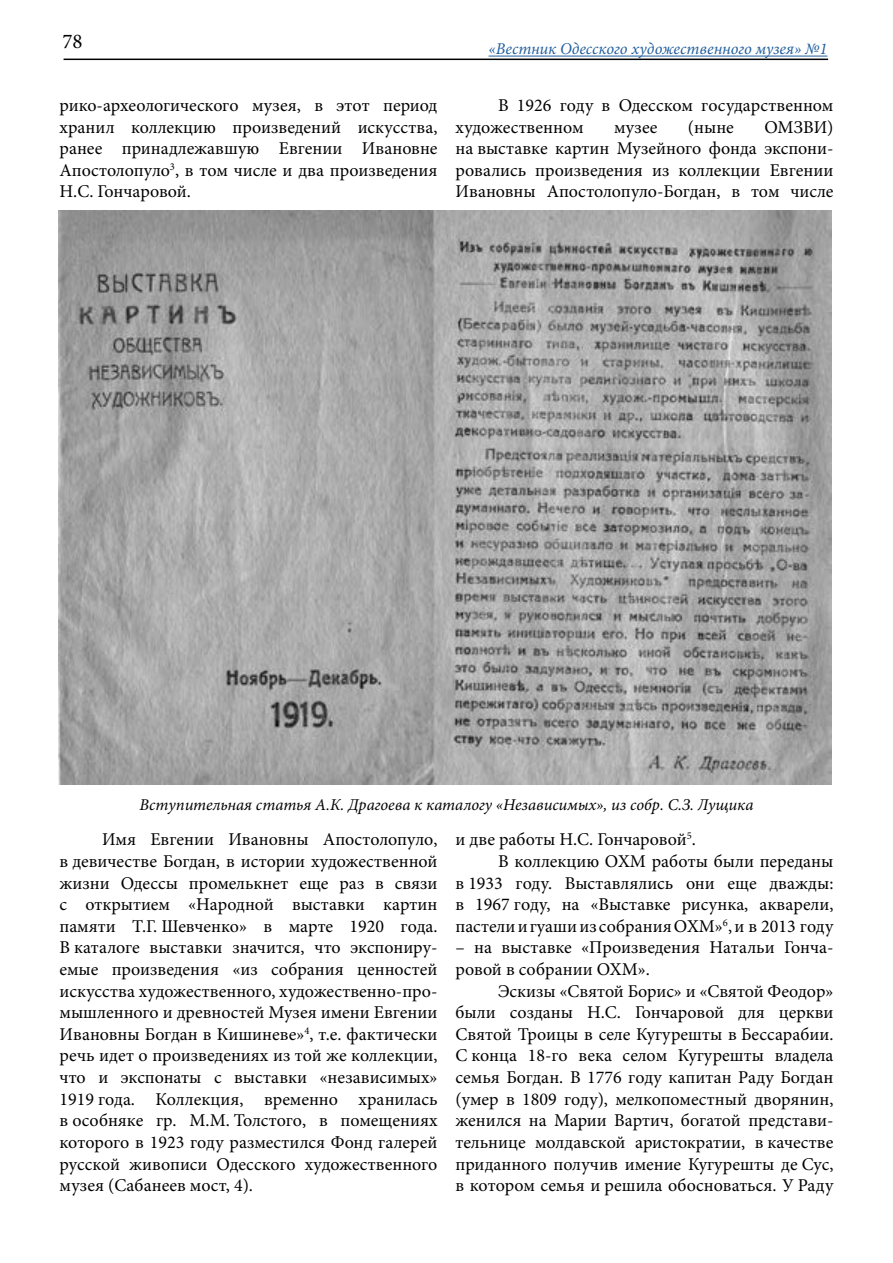
<style>
.page{position:relative;width:893px;height:1263px;background:#fff}
.page>*{position:absolute;margin:0;border:0;box-sizing:border-box;transform-origin:0 0}
.t1{font:21px "Minion Pro";color:#000}
.t2{font:18px/21.6px "Minion Pro";color:#000;text-align:justify}
.t3{font:italic 16.5px "Minion Pro";color:#000}
.t4{font:italic 16.5px "Minion Pro";color:#215e9e}
</style>
<div class="page">
<hr style="left:64px;top:59px;width:764px;height:1px;background:#000">
<hr style="left:489px;top:56px;width:338px;height:1px;background:#215e9e">
<img style="left:59px;top:210px;width:773px;height:574px">
<p class="t1" style="left:63px;top:27px;width:22px">78</p>
<p class="t2" style="left:60px;top:94px;width:379px">рико-археологического музея, в этот период хранил коллекцию произведений искусства, ранее принадлежавшую Евгении Ивановне Апостолопуло<sup>3</sup>, в том числе и два произведения Н.С. Гончаровой.</p>
<p class="t4" style="left:489px;top:38px;width:340px">«Вестник Одесского художественного музея» №1</p>
<p class="t2" style="left:455px;top:94px;width:379px;text-indent:43px">В 1926 году в Одесском государственном художественном</p>
<p class="t2" style="left:455px;top:116px;width:379px;text-indent:309px">ОМЗВИ) на выставке картин Музейного фонда экспони&shy;ровались произведения из коллекции Евгении Ивановны Апостолопуло-Богдан, в том числе</p>
<p class="t2" style="left:614px;top:116px;width:45px">музее</p>
<p class="t2" style="left:688px;top:116px;width:47px">(ныне</p>
<p class="t3" style="left:140px;top:794px;width:615px">Вступительная статья А.К. Драгоева к каталогу «Независимых», из собр. С.З. Лущика</p>
<p class="t2" style="left:60px;top:829px;width:379px;text-indent:43px">Имя Евгении Ивановны Апостолопуло, в девичестве Богдан, в истории художественной жизни Одессы промелькнет еще раз в связи с открытием «Народной выставки картин памяти Т.Г. Шевченко» в марте 1920 года.<br>В каталоге выставки значится, что экспониру&shy;емые произведения «из собрания ценностей искусства художественного, художественно-про&shy;мышленного и древностей Музея имени Евгении Ивановны Богдан в Кишиневе»<sup>4</sup>, т.е. фактически речь идет о произведениях из той же коллекции, что и экспонаты с выставки «независимых» 1919 года. Коллекция, временно хранилась в особняке гр. М.М. Толстого, в помещениях которого в 1923 году разместился Фонд галерей русской живописи Одесского художественного музея (Сабанеев мост, 4).</p>
<p class="t2" style="left:455px;top:829px;width:242px">и две работы Н.С. Гончаровой<sup>5</sup>.</p>
<p class="t2" style="left:498px;top:850px;width:337px">В коллекцию ОХМ работы были переданы</p>
<p class="t2" style="left:455px;top:872px;width:379px">в 1933 году. Выставлялись они еще дважды:</p>
<p class="t2" style="left:455px;top:894px;width:379px">в 1967 году, на «Выставке рисунка, акварели,</p>
<p class="t2" style="left:455px;top:915px;width:379px">пастели и гуаши из собрания ОХМ»<sup>6</sup>, и в 2013 году</p>
<p class="t2" style="left:455px;top:937px;width:379px">– на выставке «Произведения Натальи Гонча&shy;ровой в собрании ОХМ».</p>
<p class="t2" style="left:455px;top:980px;width:379px;text-indent:43px">Эскизы «Святой Борис» и «Святой Феодор» были созданы Н.С. Гончаровой для церкви Святой Троицы в селе Кугурешты в Бессарабии.<br>С конца 18-го века селом Кугурешты владела семья Богдан. В 1776 году капитан Раду Богдан (умер в 1809 году), мелкопоместный дворянин, женился на Марии Вартич, богатой представи&shy;тельнице молдавской аристократии, в качестве приданного получив имение Кугурешты де Сус, в котором семья и решила обосноваться. У Раду</p>
</div>
